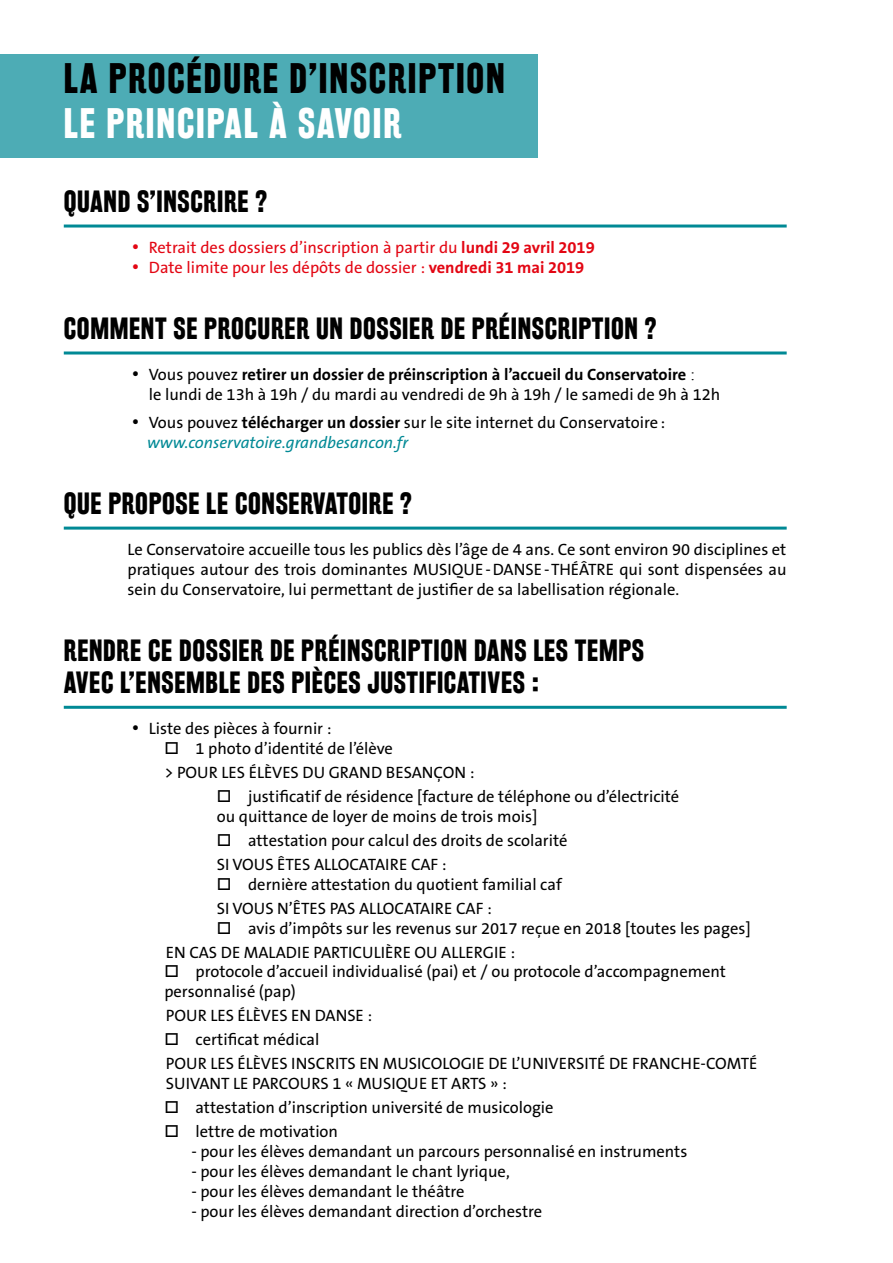
<style>
.page{position:relative;width:893px;height:1263px;background:#fff}
.page>*{position:absolute;margin:0;border:0;box-sizing:border-box;transform-origin:0 0}
.t1{font:700 37.5px "Rakesly Rg";letter-spacing:.05em;color:#000}
.t2{font:700 37.5px "Rakesly Rg";letter-spacing:.05em;color:#fff}
.t3{font:700 27px/32.4px "Rakesly Rg";letter-spacing:.025em;color:#000}
.t4{font:16.5px/19.8px "The Sans B5 Plain";color:#000}
.t5{font:16.5px "The Sans B5 Plain";color:#e30613}
.t6{font:700 16.5px "The Sans B7";color:#000}
.s1{font-family:"The Sans B7";font-weight:700}
.s2{font-family:"The Sans B5 Plain";font-weight:400}
.s3{font-family:"Times New Roman";font-weight:400}
.s4{font-style:italic;color:#008995}
</style>
<div class="page">
<div style="left:0;top:54px;width:538px;height:104px;background:#4dacb5"></div>
<hr style="left:64px;top:225px;width:723px;height:3px;background:#008995">
<hr style="left:64px;top:351px;width:723px;height:3px;background:#008995">
<hr style="left:64px;top:527px;width:723px;height:3px;background:#008995">
<hr style="left:64px;top:706px;width:723px;height:3px;background:#008995">
<h1 class="t1" style="left:64px;top:56px;width:443px">LA PROCÉDURE D’INSCRIPTION</h1>
<h1 class="t2" style="left:64px;top:101px;width:339px">LE PRINCIPAL À SAVOIR</h1>
<h2 class="t3" style="left:64px;top:185px;width:205px">QUAND S’INSCRIRE ?</h2>
<p class="t5" style="left:132px;top:239px;width:464px">• Retrait des dossiers d’inscription à partir du <span class="s1">lundi 29 avril 2019</span></p>
<p class="t5" style="left:132px;top:258px;width:454px">• Date limite pour les dépôts de dossier : <span class="s1">vendredi 31 mai 2019</span></p>
<h2 class="t3" style="left:64px;top:312px;width:594px">COMMENT SE PROCURER UN DOSSIER DE PRÉINSCRIPTION ?</h2>
<p class="t6" style="left:132px;top:366px;width:565px">• <span class="s2">Vous pouvez</span> retirer un dossier de préinscription à l’accueil du Conservatoire <span class="s3">:</span></p>
<p class="t4" style="left:149px;top:385px;width:573px">le lundi de 13h à 19h / du mardi au vendredi de 9h à 19h / le samedi de 9h à 12h</p>
<p class="t4" style="left:147px;top:413px;width:520px;text-indent:-15px">• Vous pouvez <span class="s1">télécharger un dossier</span> sur le site internet du Conservatoire: <span class="s4">www.conservatoire.grandbesancon.fr</span></p>
<h2 class="t3" style="left:64px;top:487px;width:350px">QUE PROPOSE LE CONSERVATOIRE ?</h2>
<p class="t4" style="left:128px;top:540px;width:661px;text-align:justify">Le Conservatoire accueille tous les publics dès l’âge de 4 ans. Ce sont environ 90 disciplines et pratiques autour des trois dominantes MUSIQUE-DANSE-THÉÂTRE qui sont dispensées au sein du Conservatoire, lui permettant de justifier de sa labellisation régionale.</p>
<h2 class="t3" style="left:64px;top:634px;width:582px">RENDRE CE DOSSIER DE PRÉINSCRIPTION DANS LES TEMPS<br>AVEC L’ENSEMBLE DES PIÈCES JUSTIFICATIVES :</h2>
<p class="t4" style="left:132px;top:720px;width:201px">• Liste des pièces à fournir :</p>
<p class="t4" style="left:164px;top:737px;width:312px;line-height:24px">□ 1 photo d’identité de l’élève<br>&gt; POUR LES ÉLÈVES DU GRAND BESANÇON :</p>
<p class="t4" style="left:217px;top:787px;width:464px">□ justificatif de résidence [facture de téléphone ou d’électricité ou quittance de loyer de moins de trois mois]</p>
<p class="t4" style="left:217px;top:829px;width:352px;line-height:24px">□ attestation pour calcul des droits de scolarité<br>SI VOUS ÊTES ALLOCATAIRE CAF :</p>
<p class="t4" style="left:217px;top:873px;width:346px;line-height:24px">□ dernière attestation du quotient familial caf<br>SI VOUS N’ÊTES PAS ALLOCATAIRE CAF :</p>
<p class="t4" style="left:166px;top:917px;width:586px;line-height:24px;text-indent:51px">□ avis d’impôts sur les revenus sur 2017 reçue en 2018 [toutes les pages]<br>EN CAS DE MALADIE PARTICULIÈRE OU ALLERGIE :</p>
<p class="t4" style="left:164px;top:963px;width:563px">□ protocole d’accueil individualisé (pai) et / ou protocole d’accompagnement personnalisé (pap)</p>
<p class="t4" style="left:166px;top:1007px;width:208px">POUR LES ÉLÈVES EN DANSE :</p>
<p class="t4" style="left:164px;top:1029px;width:595px;line-height:24px">□ certificat médical<br>POUR LES ÉLÈVES INSCRITS EN MUSICOLOGIE DE L’UNIVERSITÉ DE FRANCHE-COMTÉ</p>
<p class="t4" style="left:166px;top:1075px;width:342px">SUIVANT LE PARCOURS 1 « MUSIQUE ET ARTS » :</p>
<p class="t4" style="left:164px;top:1099px;width:391px">□ attestation d’inscription université de musicologie</p>
<p class="t4" style="left:164px;top:1123px;width:175px">□ lettre de motivation</p>
<p class="t4" style="left:191px;top:1143px;width:497px">- pour les élèves demandant un parcours personnalisé en instruments</p>
<p class="t4" style="left:191px;top:1162px;width:320px">- pour les élèves demandant le chant lyrique,</p>
<p class="t4" style="left:191px;top:1182px;width:275px">- pour les élèves demandant le théâtre</p>
<p class="t4" style="left:191px;top:1202px;width:352px">- pour les élèves demandant direction d’orchestre</p>
</div>
